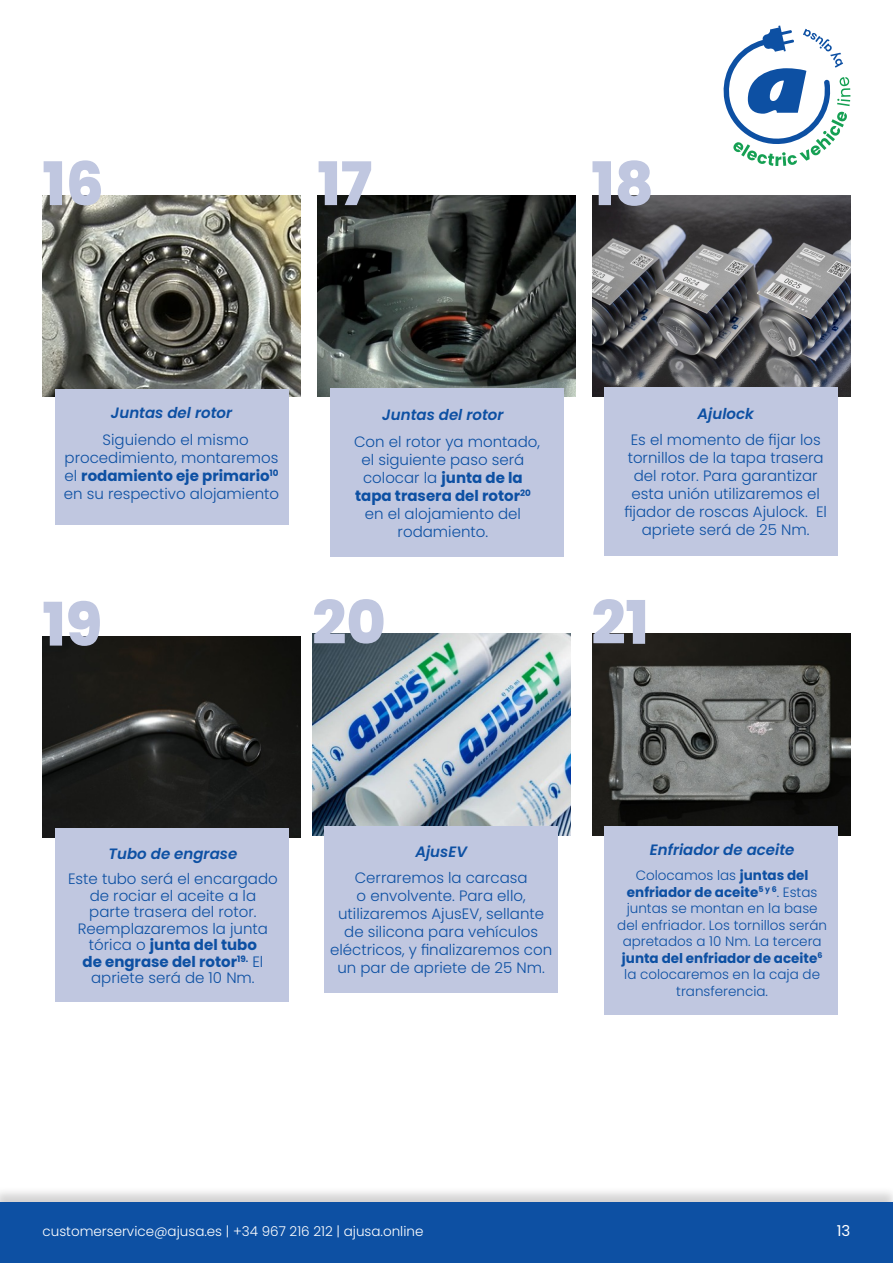
<style>
.page{position:relative;width:893px;height:1263px;background:#fff}
.page>*{position:absolute;margin:0;border:0;box-sizing:border-box;transform-origin:0 0}
.t1{font:800 60px "Poppins";color:#c0c7e0}
.t2{font:300 15px/18px "Poppins";color:#0d50a3;text-align:center}
.t3{font:italic 600 15px "Poppins";color:#0d50a3}
.t4{font:15px "Poppins";color:#fff}
.t5{font:300 13.5px/16.5px "Poppins";color:#0d50a3;text-align:center}
.t6{font:300 13.5px "Poppins";color:#fff}
.s1{font-weight:700}
</style>
<div class="page">
<div style="left:0;top:1186px;width:893px;height:77px;background:#231f20;opacity:.2"></div>
<div style="left:0;top:1203px;width:893px;height:60px;background:#0d50a3"></div>
<svg style="left:723px;top:26px;width:127px;height:140px"></svg>
<img style="left:592px;top:196px;width:258px;height:201px">
<div style="left:604px;top:387px;width:234px;height:169px;background:#c0c7e0"></div>
<img style="left:312px;top:634px;width:258px;height:202px">
<div style="left:324px;top:826px;width:234px;height:166px;background:#c0c7e0"></div>
<img style="left:592px;top:634px;width:258px;height:202px">
<div style="left:604px;top:826px;width:234px;height:188px;background:#c0c7e0"></div>
<img style="left:317px;top:196px;width:258px;height:201px">
<div style="left:330px;top:389px;width:233px;height:168px;background:#c0c7e0"></div>
<img style="left:43px;top:196px;width:257px;height:201px">
<div style="left:55px;top:389px;width:233px;height:136px;background:#c0c7e0"></div>
<img style="left:43px;top:636px;width:257px;height:201px">
<div style="left:55px;top:828px;width:233px;height:174px;background:#c0c7e0"></div>
<p class="t1" style="left:43px;top:149px;width:63px">16</p>
<p class="t1" style="left:317px;top:149px;width:56px">17</p>
<p class="t1" style="left:591px;top:149px;width:64px">18</p>
<p class="t3" style="left:111px;top:404px;width:123px">Juntas del rotor</p>
<p class="t2" style="left:64px;top:431px;width:217px">Siguiendo el mismo procedimiento, montaremos el <span class="s1">rodamiento eje primario</span><sup>10 </sup>en su respectivo alojamiento</p>
<p class="t1" style="left:43px;top:590px;width:61px">19</p>
<p class="t3" style="left:382px;top:406px;width:123px">Juntas del rotor</p>
<p class="t2" style="left:354px;top:432px;width:187px">Con el rotor ya montado, el siguiente paso será colocar la <span class="s1">junta de la tapa trasera del rotor</span><sup>20 </sup>en el alojamiento del rodamiento.</p>
<p class="t1" style="left:312px;top:588px;width:75px">20</p>
<p class="t3" style="left:697px;top:405px;width:58px">Ajulock</p>
<p class="t2" style="left:624px;top:431px;width:204px">Es el momento de fijar los tornillos de la tapa trasera del rotor. Para garantizar esta unión utilizaremos el fijador de roscas Ajulock. El apriete será de 25 Nm.</p>
<p class="t1" style="left:591px;top:588px;width:59px">21</p>
<p class="t3" style="left:109px;top:845px;width:130px">Tubo de engrase</p>
<p class="t2" style="left:68px;top:871px;width:211px;line-height:16.5px">Este tubo será el encargado de rociar el aceite a la parte trasera del rotor.<br>Reemplazaremos la junta tórica o <span class="s1">junta del tubo<br>de engrase del rotor</span><sup>19.</sup> El apriete será de 10 Nm.</p>
<p class="t3" style="left:415px;top:843px;width:53px">AjusEV</p>
<p class="t2" style="left:330px;top:869px;width:224px">Cerraremos la carcasa<br>o envolvente. Para ello, utilizaremos AjusEV, sellante de silicona para vehículos eléctricos, y finalizaremos con un par de apriete de 25 Nm.</p>
<p class="t3" style="left:650px;top:841px;width:146px">Enfriador de aceite</p>
<p class="t5" style="left:617px;top:867px;width:211px">Colocamos las <span class="s1">juntas del enfriador de aceite</span><sup>5</sup> <sup>y</sup> <sup>6</sup>. Estas juntas se montan en la base del enfriador. Los tornillos serán apretados a 10 Nm. La tercera <span class="s1">junta del enfriador de aceite</span><sup>6 </sup>la colocaremos en la caja de transferencia.</p>
<p class="t6" style="left:43px;top:1223px;width:382px">customerservice@ajusa.es | +34 967 216 212 | ajusa.online</p>
<p class="t4" style="left:837px;top:1222px;width:15px">13</p>
</div>
